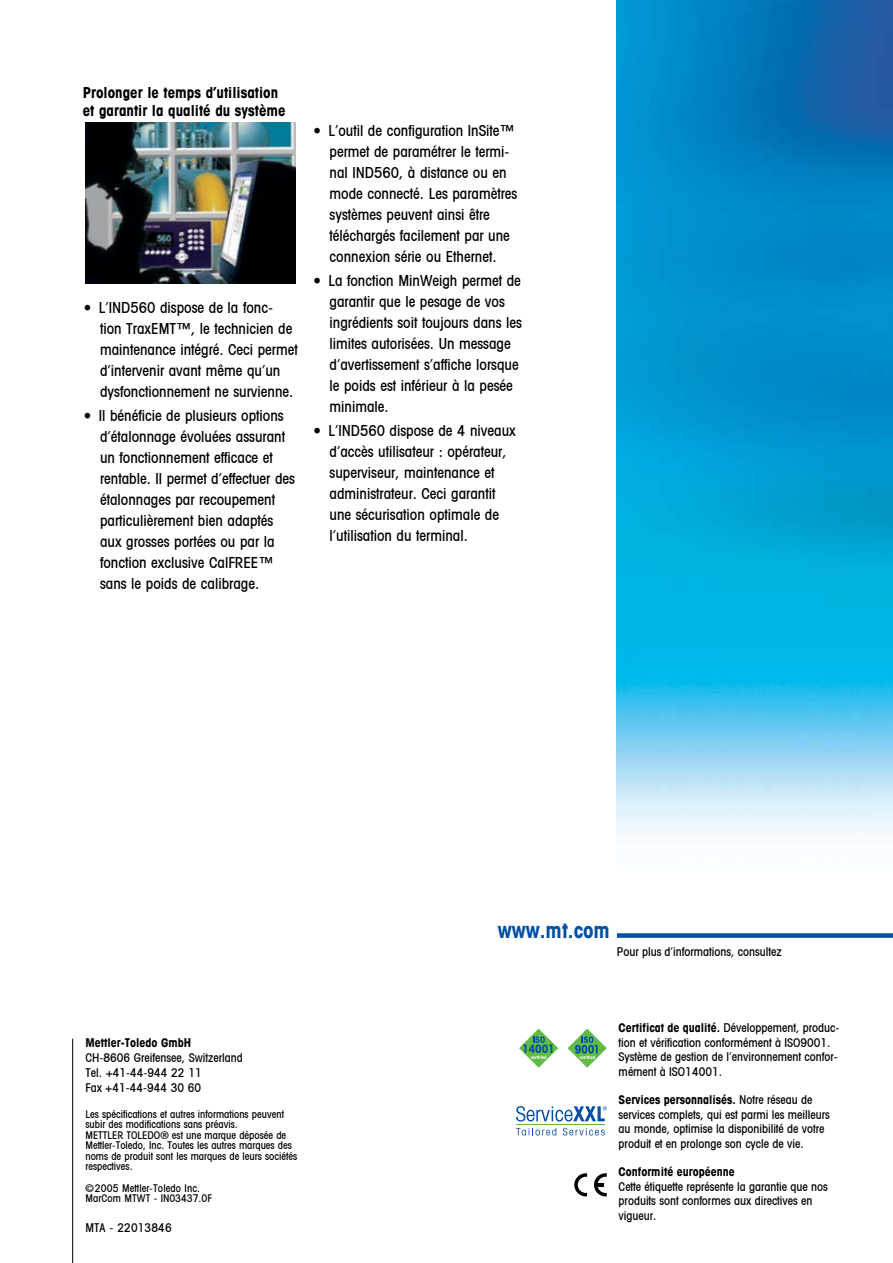
<style>
.page{position:relative;width:893px;height:1263px;background:#fff}
.page>*{position:absolute;margin:0;border:0;box-sizing:border-box;transform-origin:0 0}
.t1{font:700 condensed 21px "Avant Garde";color:#004fa3}
.t2{font:500 condensed 15px/21px "Avant Garde";color:#000}
.t3{font:700 condensed 15px/18px "Avant Garde";color:#000}
.t4{font:500 condensed 12px/14.4px "Avant Garde";color:#000}
.t5{font:700 condensed 12px "Avant Garde";color:#000}
.t6{font:500 condensed 10.5px/10.5px "Avant Garde";color:#000}
.s1{font-weight:700}
</style>
<div class="page">
<hr style="left:72px;top:1039px;width:1px;height:224px;background:#000">
<div style="left:617px;top:933px;width:276px;height:5px;background:#004fa3"></div>
<img style="left:617px;top:0;width:275px;height:835px">
<img style="left:85px;top:123px;width:211px;height:160px">
<svg style="left:574px;top:1173px;width:13px;height:23px"></svg>
<svg style="left:594px;top:1173px;width:13px;height:23px"></svg>
<svg style="left:568px;top:1028px;width:39px;height:40px"></svg>
<svg style="left:516px;top:1106px;width:91px;height:15px"></svg>
<svg style="left:516px;top:1128px;width:40px;height:7px"></svg>
<svg style="left:563px;top:1128px;width:42px;height:7px"></svg>
<hr style="left:516px;top:1124px;width:89px;height:1px;background:#61bb46">
<svg style="left:519px;top:1028px;width:39px;height:40px"></svg>
<p class="t3" style="left:83px;top:83px;width:204px">Prolonger le temps d’utilisation et garantir la qualité du système</p>
<p class="t2" style="left:100px;top:297px;width:199px;text-indent:-16px">• L’IND560 dispose de la fonc&shy;tion TraxEMT™, le technicien de maintenance intégré. Ceci permet d’intervenir avant même qu’un dysfonctionnement ne survienne.</p>
<p class="t2" style="left:100px;top:405px;width:196px;text-indent:-16px">• Il bénéficie de plusieurs options d’étalonnage évoluées assurant un fonctionnement efficace et rentable. Il permet d’effectuer des étalonnages par recoupement particulièrement bien adaptés aux grosses portées ou par la fonction exclusive CalFREE™ sans le poids de calibrage.</p>
<p class="t2" style="left:330px;top:120px;width:189px;text-indent:-16px">• L’outil de configuration InSite™ permet de paramétrer le termi&shy;nal IND560, à distance ou en mode connecté. Les paramètres systèmes peuvent ainsi être téléchargés facilement par une connexion série ou Ethernet.</p>
<p class="t2" style="left:330px;top:270px;width:194px;text-indent:-16px">• La fonction MinWeigh permet de garantir que le pesage de vos ingrédients soit toujours dans les limites autorisées. Un message d’avertissement s’affiche lorsque le poids est inférieur à la pesée minimale.</p>
<p class="t2" style="left:330px;top:420px;width:188px;text-indent:-16px">• L’IND560 dispose de 4 niveaux d’accès utilisateur : opérateur, superviseur, maintenance et administrateur. Ceci garantit une sécurisation optimale de l’utilisation du terminal.</p>
<p class="t5" style="left:85px;top:1035px;width:107px">Mettler-Toledo GmbH</p>
<p class="t4" style="left:85px;top:1050px;width:159px;line-height:15px">CH-8606 Greifensee, Switzerland<br>Tel. +41-44-944 22 11<br>Fax +41-44-944 30 60</p>
<p class="t6" style="left:85px;top:1108px;width:213px">Les spécifications et autres informations peuvent subir des modifications sans préavis.<br>METTLER TOLEDO® est une marque déposée de Mettler-Toledo, Inc. Toutes les autres marques des noms de produit sont les marques de leurs sociétés respectives.</p>
<p class="t6" style="left:85px;top:1182px;width:128px">©2005 Mettler-Toledo Inc.<br>MarCom MTWT - IN03437.0F</p>
<p class="t4" style="left:85px;top:1220px;width:88px">MTA - 22013846</p>
<h1 class="t1" style="left:498px;top:917px;width:114px">www.mt.com</h1>
<p class="t4" style="left:617px;top:944px;width:166px">Pour plus d’informations, consultez</p>
<p class="t4" style="left:619px;top:1021px;width:222px"><span class="s1">Certificat de qualité.</span> Développement, produc&shy;tion et vérification conformément à ISO9001.<br>Système de gestion de l’environnement confor&shy;mément à ISO14001.</p>
<p class="t4" style="left:619px;top:1093px;width:213px"><span class="s1">Services personnalisés.</span> Notre réseau de services complets, qui est parmi les meilleurs au monde, optimise la disponibilité de votre produit et en prolonge son cycle de vie.</p>
<p class="t5" style="left:619px;top:1164px;width:118px">Conformité européenne</p>
<p class="t4" style="left:619px;top:1179px;width:211px">Cette étiquette représente la garantie que nos produits sont conformes aux directives en vigueur.</p>
</div>
